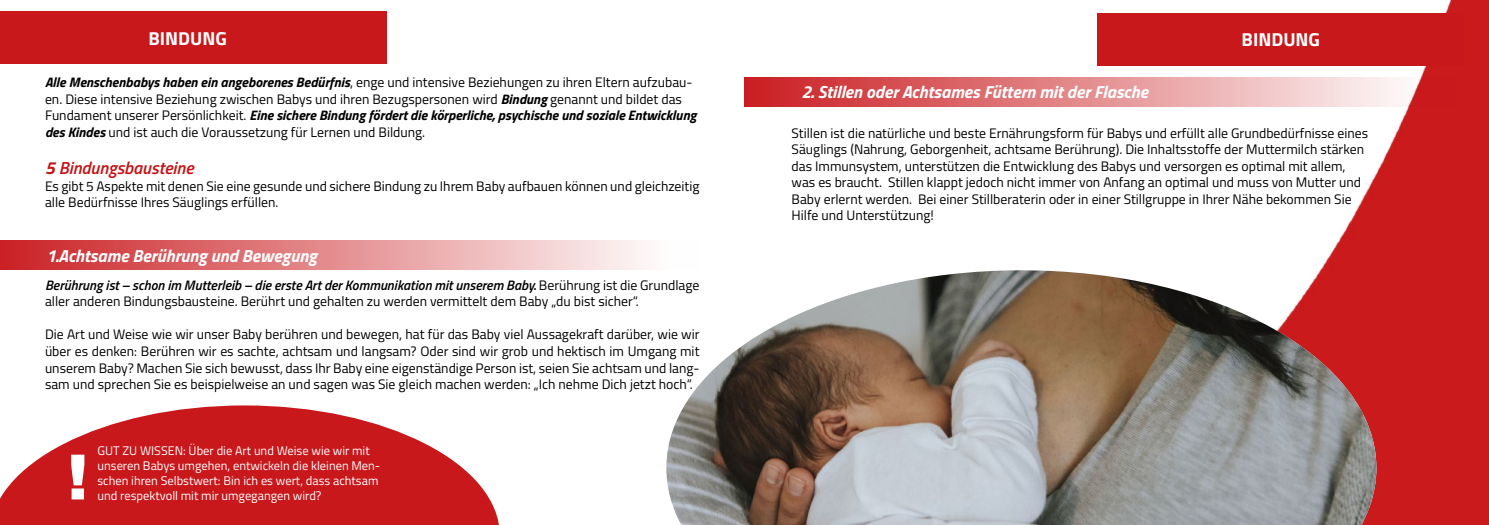
<style>
.page{position:relative;width:1489px;height:525px;background:#fff}
.page>*{position:absolute;margin:0;border:0;box-sizing:border-box;transform-origin:0 0}
.t1{font:900 62.5px "Arial";color:#fff}
.t2{font:700 18.75px "Titillium";color:#fff}
.t3{font:italic 700 17.5px "Titillium";color:#fff}
.t4{font:italic 600 17.5px "Titillium";color:#c51315}
.t5{font:13.75px/16.5px "Titillium";color:#000}
.t6{font:12.5px/15px "Titillium";color:#fff}
.s1{font-weight:700;font-style:italic}
.s2{font-weight:700}
.s3{font-weight:600;font-style:italic}
</style>
<div class="page">
<img style="left:1097px;top:0;width:391px;height:524px">
<div style="left:0;top:12px;width:386px;height:52px;background:#c9181c"></div>
<div style="left:0;top:240px;width:699px;height:30px;background:linear-gradient(to right,#cb2124,#fff)"></div>
<svg style="left:0;top:405px;width:499px;height:119px;fill:#c9181c"></svg>
<div style="left:1097px;top:13px;width:366px;height:52px;background:#c9181c"></div>
<svg style="left:744px;top:77px;width:710px;height:30px;background:#e18486"></svg>
<img style="left:666px;top:270px;width:710px;height:254px">
<h2 class="t2" style="left:148px;top:24px;width:80px">BINDUNG</h2>
<p class="t5" style="left:45px;top:73px;width:653px"><span class="s1">Alle Menschenbabys haben ein angeborenes Bedürfnis</span>, enge und intensive Beziehungen zu ihren Eltern aufzubau&shy;en. Diese intensive Beziehung zwischen Babys und ihren Bezugspersonen wird <span class="s1">Bindung</span> genannt und bildet das Fundament unserer Persönlichkeit. <span class="s1">Eine sichere Bindung fördert die körperliche, psychische und soziale Entwicklung des Kindes</span> und ist auch die Voraussetzung für Lernen und Bildung.</p>
<p class="t4" style="left:45px;top:155px;width:150px"><span class="s2">5</span> Bindungsbausteine</p>
<p class="t5" style="left:45px;top:177px;width:656px">Es gibt 5 Aspekte mit denen Sie eine gesunde und sichere Bindung zu Ihrem Baby aufbauen können und gleichzeitig alle Bedürfnisse Ihres Säuglings erfüllen.</p>
<p class="t3" style="left:46px;top:242px;width:272px">1.Achtsame Berührung und Bewegung</p>
<p class="t5" style="left:45px;top:276px;width:656px"><span class="s3">Berührung ist – schon im Mutterleib – die erste Art der Kommunikation mit unserem Baby.</span> Berührung ist die Grundlage aller anderen Bindungsbausteine. Berührt und gehalten zu werden vermittelt dem Baby „du bist sicher“.</p>
<p class="t5" style="left:45px;top:325px;width:656px;text-align:justify">Die Art und Weise wie wir unser Baby berühren und bewegen, hat für das Baby viel Aussagekraft darüber, wie wir über es denken: Berühren wir es sachte, achtsam und langsam? Oder sind wir grob und hektisch im Umgang mit unserem Baby? Machen Sie sich bewusst, dass Ihr Baby eine eigenständige Person ist, seien Sie achtsam und lang&shy;sam und sprechen Sie es beispielweise an und sagen was Sie gleich machen werden: „Ich nehme Dich jetzt hoch“.</p>
<h1 class="t1" style="left:67px;top:431px;width:22px">!</h1>
<p class="t6" style="left:97px;top:442px;width:284px">GUT ZU WISSEN: Über die Art und Weise wie wir mit unseren Babys umgehen, entwickeln die kleinen Men&shy;schen ihren Selbstwert: Bin ich es wert, dass achtsam</p>
<p class="t6" style="left:97px;top:487px;width:225px">und respektvoll mit mir umgegangen wird?</p>
<p class="t3" style="left:801px;top:78px;width:348px">2. Stillen oder Achtsames Füttern mit der Flasche</p>
<h2 class="t2" style="left:1241px;top:25px;width:80px">BINDUNG</h2>
<p class="t5" style="left:791px;top:124px;width:578px">Stillen ist die natürliche und beste Ernährungsform für Babys und erfüllt alle Grundbedürfnisse eines Säuglings (Nahrung, Geborgenheit, achtsame Berührung). Die Inhaltsstoffe der Muttermilch stärken das Immunsystem, unterstützen die Entwicklung des Babys und versorgen es optimal mit allem, was es braucht. Stillen klappt jedoch nicht immer von Anfang an optimal und muss von Mutter und Baby erlernt werden. Bei einer Stillberaterin oder in einer Stillgruppe in Ihrer Nähe bekommen Sie Hilfe und Unterstützung!</p>
</div>
